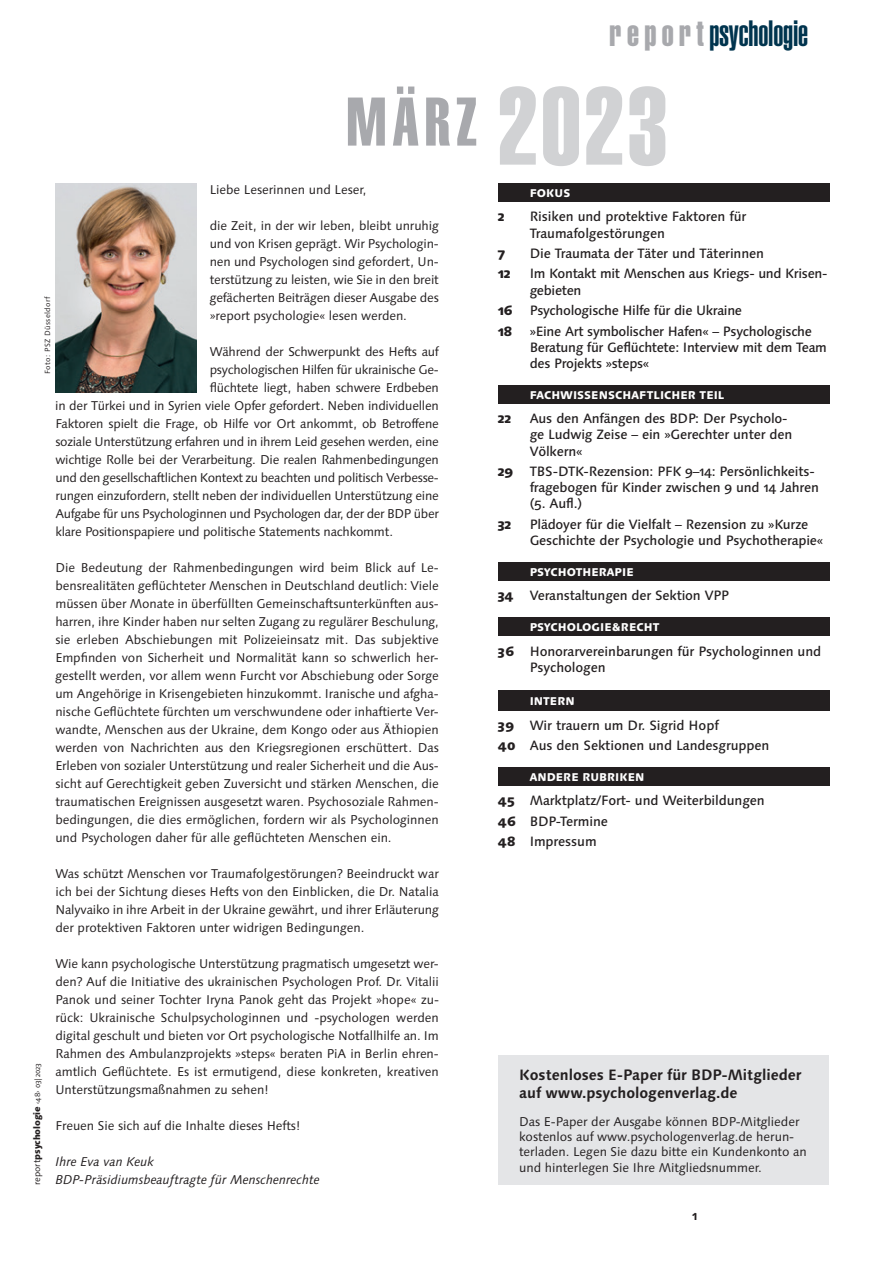
<style>
.page{position:relative;width:893px;height:1263px;background:#fff}
.page>*{position:absolute;margin:0;border:0;box-sizing:border-box;transform-origin:0 0}
.t1{font:67.5px "Helvetica Extra Compressed";color:#a8a9ad}
.t2{font:900 extra-condensed 36px "Helvetica";letter-spacing:-.005em;color:#00344e}
.t3{font:700 15px/18px "Linotype Syntax Os F";letter-spacing:-.005em;color:#231f20}
.t4{font:500 13.5px/16.2px "Linotype Syntax Os F";letter-spacing:-.015em;color:#231f20}
.t5{font:800 13.5px "Linotype Syntax Os F";letter-spacing:-.015em;color:#231f20}
.t6{font:12.75px/18px "Linotype Syntax Os F";letter-spacing:-.02em;color:#231f20;text-align:justify}
.t7{font:italic 12.75px/18px "Linotype Syntax Os F";letter-spacing:-.005em;color:#231f20}
.t8{font:700 12.75px "Linotype Syntax Os F";color:#231f20}
.t9{font:800 11.25px "Linotype Syntax Os F";color:#fff}
.t10{font:800 9px "Linotype Syntax Os F";letter-spacing:-.015em;color:#231f20}
.t11{font:7.5px "Linotype Syntax Os F";letter-spacing:.05em;color:#231f20}
.s1{font-family:"Helvetica Extra Compressed";font-weight:400;font-stretch:normal;color:#a8a9ad}
.s2{font-size:108px;color:#d1d2d4}
.s3{font-weight:800}
.s4{font-weight:400}
.s5{font-weight:400;font-size:7.5px}
</style>
<div class="page">
<div style="left:498px;top:1055px;width:331px;height:129px;background:#e4e5e7"></div>
<div style="left:498px;top:183px;width:331px;height:18px;background:#231f20"></div>
<div style="left:498px;top:385px;width:331px;height:18px;background:#231f20"></div>
<div style="left:498px;top:562px;width:331px;height:18px;background:#231f20"></div>
<div style="left:498px;top:618px;width:331px;height:18px;background:#231f20"></div>
<div style="left:498px;top:690px;width:331px;height:20px;background:#231f20"></div>
<div style="left:498px;top:767px;width:331px;height:18px;background:#231f20"></div>
<img style="left:55px;top:183px;width:142px;height:209px">
<h2 class="t2" style="left:610px;top:12px;width:200px"><span class="s1">r ep o rt</span> psychologie</h2>
<h1 class="t1" style="left:346px;top:81px;width:323px">März <span class="s2">2023</span></h1>
<p class="t6" style="left:210px;top:181px;width:158px">Liebe Leserinnen und Leser,</p>
<p class="t6" style="left:210px;top:217px;width:231px">die Zeit, in der wir leben, bleibt unruhig und von Krisen geprägt. Wir Psychologin&shy;nen und Psychologen sind gefordert, Un&shy;terstützung zu leisten, wie Sie in den breit gefächerten Beiträgen dieser Ausgabe des »report psychologie« lesen werden.</p>
<p class="t6" style="left:210px;top:343px;width:231px">Während der Schwerpunkt des Hefts auf</p>
<p class="t6" style="left:210px;top:361px;width:231px">psychologischen Hilfen für ukrainische Ge-</p>
<p class="t6" style="left:210px;top:379px;width:231px">flüchtete liegt, haben schwere Erdbeben</p>
<p class="t6" style="left:55px;top:397px;width:385px">in der Türkei und in Syrien viele Opfer gefordert. Neben individuellen</p>
<p class="t6" style="left:55px;top:415px;width:385px">Faktoren spielt die Frage, ob Hilfe vor Ort ankommt, ob Betroffene</p>
<p class="t6" style="left:55px;top:433px;width:385px">soziale Unterstützung erfahren und in ihrem Leid gesehen werden, eine</p>
<p class="t6" style="left:55px;top:451px;width:385px">wichtige Rolle bei der Verarbeitung. Die realen Rahmenbedingungen</p>
<p class="t6" style="left:55px;top:469px;width:385px">und den gesellschaftlichen Kontext zu beachten und politisch Verbesse-</p>
<p class="t6" style="left:55px;top:487px;width:385px">rungen einzufordern, stellt neben der individuellen Unterstützung eine</p>
<p class="t6" style="left:55px;top:505px;width:385px">Aufgabe für uns Psychologinnen und Psychologen dar, der der BDP über</p>
<p class="t6" style="left:55px;top:523px;width:339px">klare Positionspapiere und politische Statements nachkommt.</p>
<p class="t6" style="left:55px;top:559px;width:385px">Die Bedeutung der Rahmenbedingungen wird beim Blick auf Le&shy;bensrealitäten geflüchteter Menschen in Deutschland deutlich: Viele müssen über Monate in überfüllten Gemeinschaftsunterkünften aus&shy;harren, ihre Kinder haben nur selten Zugang zu regulärer Beschulung, sie erleben Abschiebungen mit Polizeieinsatz mit. Das subjektive Empfinden von Sicherheit und Normalität kann so schwerlich her&shy;gestellt werden, vor allem wenn Furcht vor Abschiebung oder Sorge um Angehörige in Krisengebieten hinzukommt. Iranische und afgha&shy;nische Geflüchtete fürchten um verschwundene oder inhaftierte Ver&shy;wandte, Menschen aus der Ukraine, dem Kongo oder aus Äthiopien werden von Nachrichten aus den Kriegsregionen erschüttert. Das Erleben von sozialer Unterstützung und realer Sicherheit und die Aus&shy;sicht auf Gerechtigkeit geben Zuversicht und stärken Menschen, die traumatischen Ereignissen ausgesetzt waren. Psychosoziale Rahmen&shy;bedingungen, die dies ermöglichen, fordern wir als Psychologinnen und Psychologen daher für alle geflüchteten Menschen ein.</p>
<p class="t6" style="left:55px;top:865px;width:385px">Was schützt Menschen vor Traumafolgestörungen? Beeindruckt war ich bei der Sichtung dieses Hefts von den Einblicken, die Dr. Natalia Nalyvaiko in ihre Arbeit in der Ukraine gewährt, und ihrer Erläuterung der protektiven Faktoren unter widrigen Bedingungen.</p>
<p class="t6" style="left:55px;top:955px;width:385px">Wie kann psychologische Unterstützung pragmatisch umgesetzt wer&shy;den? Auf die Initiative des ukrainischen Psychologen Prof. Dr. Vitalii Panok und seiner Tochter Iryna Panok geht das Projekt »hope« zu&shy;rück: Ukrainische Schulpsychologinnen und -psychologen werden digital geschult und bieten vor Ort psychologische Notfallhilfe an. Im Rahmen des Ambulanzprojekts »steps« beraten PiA in Berlin ehren&shy;amtlich Geflüchtete. Es ist ermutigend, diese konkreten, kreativen Unterstützungsmaßnahmen zu sehen!</p>
<p class="t6" style="left:55px;top:1117px;width:246px">Freuen Sie sich auf die Inhalte dieses Hefts!</p>
<p class="t7" style="left:55px;top:1153px;width:266px">Ihre Eva van Keuk<br>BDP-Präsidiumsbeauftragte für Menschenrechte</p>
<p class="t9" style="left:530px;top:186px;width:42px">FOKUS</p>
<p class="t5" style="left:498px;top:208px;width:8px">2</p>
<p class="t4" style="left:530px;top:209px;width:218px">Risiken und protektive Faktoren für<br>Traumafolgestörungen</p>
<p class="t5" style="left:498px;top:245px;width:9px">7</p>
<p class="t4" style="left:530px;top:245px;width:236px">Die Traumata der Täter und Täterinnen</p>
<p class="t5" style="left:498px;top:265px;width:14px">12</p>
<p class="t4" style="left:530px;top:266px;width:299px">Im Kontakt mit Menschen aus Kriegs- und Krisen&shy;gebieten</p>
<p class="t5" style="left:498px;top:302px;width:16px">16</p>
<p class="t4" style="left:530px;top:302px;width:214px">Psychologische Hilfe für die Ukraine</p>
<p class="t5" style="left:498px;top:322px;width:16px">18</p>
<p class="t4" style="left:530px;top:323px;width:299px">»Eine Art symbolischer Hafen« – Psychologische<br>Beratung für Geflüchtete: Interview mit dem Team des Projekts »steps«</p>
<p class="t9" style="left:530px;top:388px;width:196px">FACHWISSENSCHAFTLICHER TEIL</p>
<p class="t5" style="left:498px;top:410px;width:15px">22</p>
<p class="t4" style="left:530px;top:410px;width:264px">Aus den Anfängen des BDP: Der Psycholo&shy;ge -Ludwig Zeise – ein »Gerechter unter den<br>Völkern«</p>
<p class="t4" style="left:530px;top:463px;width:291px;text-indent:-32px"><span class="s3">29</span> TBS-DTK-Rezension: PFK 9–14: Persönlichkeits&shy;fragebogen für Kinder zwischen 9 und 14 Jahren (5. Aufl.)</p>
<p class="t5" style="left:498px;top:516px;width:15px">32</p>
<p class="t4" style="left:530px;top:516px;width:295px">Plädoyer für die Vielfalt – Rezension zu »Kurze<br>Geschichte der Psychologie und Psychotherapie«</p>
<p class="t9" style="left:530px;top:565px;width:105px">PSYCHOTHERAPIE</p>
<p class="t4" style="left:498px;top:588px;width:233px"><span class="s3">34</span> Veranstaltungen der Sektion VPP</p>
<p class="t9" style="left:530px;top:620px;width:131px">PSYCHOLOGIE&amp;RECHT</p>
<p class="t4" style="left:530px;top:643px;width:293px;text-indent:-32px"><span class="s3">36</span> Honorarvereinbarungen für Psychologinnen und<br>Psychologen</p>
<p class="t9" style="left:530px;top:694px;width:47px">INTERN</p>
<p class="t4" style="left:498px;top:715px;width:273px;line-height:20.4px"><span class="s3">39</span> Wir trauern um Dr. Sigrid Hopf<br><span class="s3">40</span> Aus den Sektionen und Landesgruppen</p>
<p class="t9" style="left:530px;top:770px;width:116px">ANDERE RUBRIKEN</p>
<p class="t4" style="left:498px;top:790px;width:268px;line-height:20.4px"><span class="s3">45</span> Marktplatz/Fort- und Weiterbildungen<br><span class="s3">46</span> BDP-Termine<br><span class="s3">48</span> Impressum</p>
<p class="t11" style="left:43px;top:374px;width:79px;rotate:-90deg">Foto: PSZ Düsseldorf</p>
<p class="t10" style="left:31px;top:1185px;width:123px;rotate:-90deg"><span class="s4">report</span>psychologie <span class="s5">‹48› 03|2023</span></p>
<p class="t3" style="left:519px;top:1065px;width:284px">Kostenloses E-Paper für BDP-Mitglieder auf www.psychologenverlag.de</p>
<p class="t6" style="left:519px;top:1114px;width:289px;line-height:15.3px;text-align:left">Das E-Paper der Ausgabe können BDP-Mitglieder kostenlos auf www.psychologenverlag.de herun&shy;terladen. Legen Sie dazu bitte ein Kundenkonto an und hinterlegen Sie Ihre Mitgliedsnummer.</p>
<p class="t8" style="left:692px;top:1208px;width:7px">1</p>
</div>
